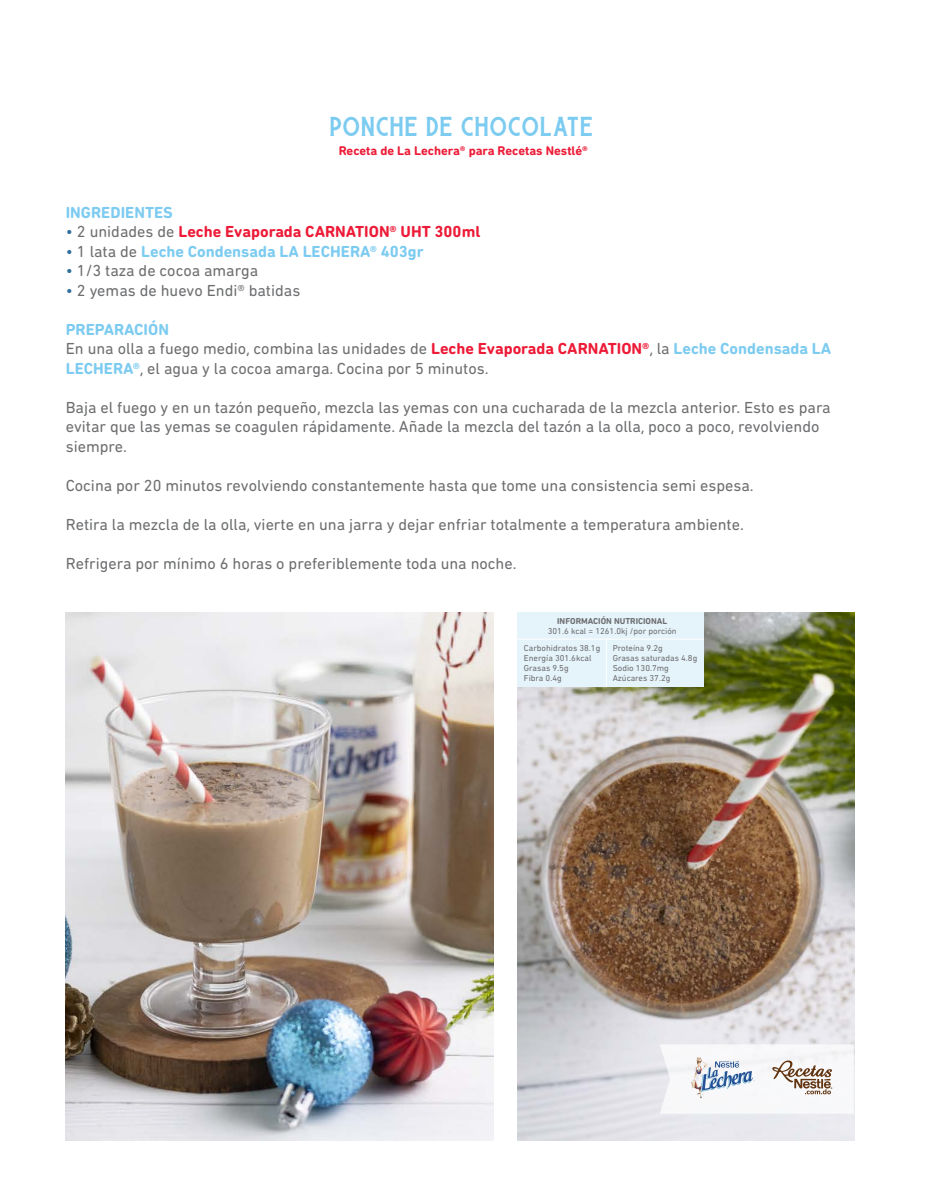
<style>
.page{position:relative;width:925px;height:1198px;background:#fff}
.page>*{position:absolute;margin:0;border:0;box-sizing:border-box;transform-origin:0 0}
.t1{font:29.5px "Burtons";color:#7ccbf0}
.t2{font:16.25px/19.5px "DIN Next Rounded LT Pro";color:#6d6e70}
.t3{font:700 16.25px "DIN Next Rounded LT Pro";color:#7ccbf0}
.t4{font:700 16.25px "DIN Next Rounded LT Pro";color:#ed1b37}
.t5{font:700 12.88px "DIN Next Rounded LT Pro";color:#ed1b37}
.t6{font:8.75px/10px "DIN Next Rounded LT Pro";color:#6d6e70}
.t7{font:700 8.75px "DIN Next Rounded LT Pro";color:#6d6e70}
.s1{font-weight:400;color:#32709e}
.s2{font-weight:400;color:#6d6e70}
.s3{color:#32709e}
.s4{font-weight:700;color:#7ccbf0}
.s5{font-weight:700;color:#ed1b37}
</style>
<div class="page">
<img style="left:65px;top:612px;width:428px;height:528px">
<img style="left:517px;top:612px;width:337px;height:528px">
<svg style="left:660px;top:1044px;width:194px;height:70px"></svg>
<div style="left:517px;top:612px;width:187px;height:75px;background:#e5f3fa"></div>
<hr style="left:606px;top:639px;width:1px;height:48px;background:#fff">
<hr style="left:517px;top:639px;width:187px;height:1px;background:#fff">
<h1 class="t1" style="left:330px;top:102px;width:265px">PONCHE DE CHOCOLATE</h1>
<p class="t5" style="left:339px;top:143px;width:251px">Receta de La Lechera® para Recetas Nestlé®</p>
<p class="t3" style="left:66px;top:203px;width:109px">INGREDIENTES</p>
<p class="t4" style="left:66px;top:222px;width:416px"><span class="s1">•</span> <span class="s2">2 unidades de</span> Leche Evaporada CARNATION® UHT 300ml</p>
<p class="t3" style="left:66px;top:242px;width:359px"><span class="s1">•</span> <span class="s2">1 lata de</span> Leche Condensada LA LECHERA® 403gr</p>
<p class="t2" style="left:66px;top:261px;width:194px"><span class="s3">•</span> 1/3 taza de cocoa amarga</p>
<p class="t2" style="left:66px;top:280px;width:236px"><span class="s3">•</span> 2 yemas de huevo Endi® batidas</p>
<p class="t2" style="left:66px;top:319px;width:767px"><span class="s4">PREPARACIÓN<br></span>En una olla a fuego medio, combina las unidades de <span class="s5">Leche Evaporada CARNATION®</span>, la <span class="s4">Leche Condensada LA<br>LECHERA®</span>, el agua y la cocoa amarga. Cocina por 5 minutos.</p>
<p class="t2" style="left:66px;top:397px;width:766px">Baja el fuego y en un tazón pequeño, mezcla las yemas con una cucharada de la mezcla anterior. Esto es para evitar que las yemas se coagulen rápidamente. Añade la mezcla del tazón a la olla, poco a poco, revolviendo siempre.</p>
<p class="t2" style="left:66px;top:475px;width:689px">Cocina por 20 minutos revolviendo constantemente hasta que tome una consistencia semi espesa.</p>
<p class="t2" style="left:66px;top:514px;width:680px">Retira la mezcla de la olla, vierte en una jarra y dejar enfriar totalmente a temperatura ambiente.</p>
<p class="t2" style="left:66px;top:553px;width:452px">Refrigera por mínimo 6 horas o preferiblemente toda una noche.</p>
<p class="t7" style="left:557px;top:616px;width:112px">INFORMACIÓN NUTRICIONAL</p>
<p class="t6" style="left:548px;top:626px;width:130px">301.6 kcal = 1261.0kj /por porción</p>
<p class="t6" style="left:524px;top:643px;width:78px">Carbohidratos 38.1g<br>Energía 301.6kcal<br>Grasas 9.5g<br>Fibra 0.4g</p>
<p class="t6" style="left:613px;top:643px;width:86px">Proteína 9.2g<br>Grasas saturadas 4.8g<br>Sodio 130.7mg<br>Azúcares 37.2g</p>
</div>
